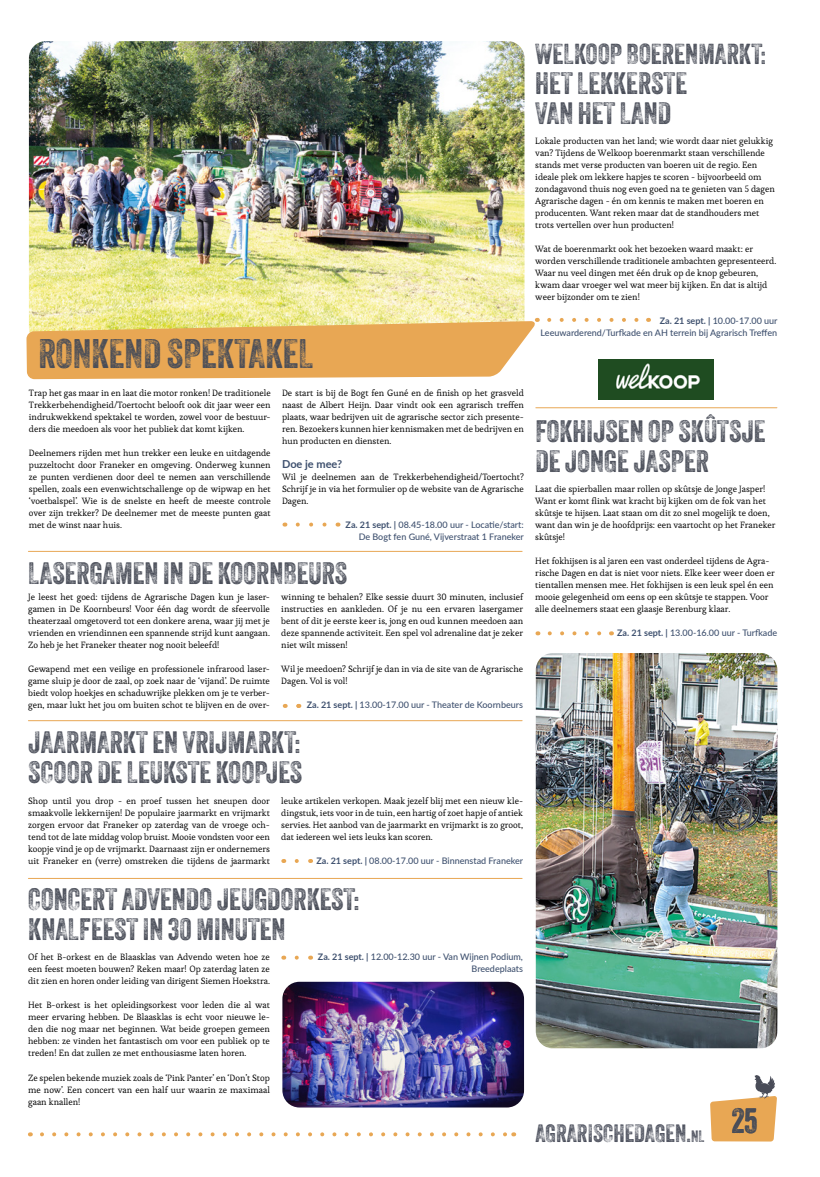
<style>
.page{position:relative;width:820px;height:1177px;background:#fff}
.page>*{position:absolute;margin:0;border:0;box-sizing:border-box;transform-origin:0 0}
.t1{font:40px "Veneer Three";color:#494d58}
.t2{font:34px "Veneer Three";color:#494d58}
.t3{font:30px/30px "Veneer Three";color:#494d58}
.t4{font:28px "Veneer Three";color:#494d58}
.t5{font:24.3px "Veneer Three";color:#494d5a}
.t6{font:700 11px "Lato";color:#3f516f}
.t7{font:9px/12px "Esteban";color:#000;text-align:justify}
.t8{font:500 9px/12px "Lato";color:#3f516f;text-align:right}
.s1{font-weight:700}
.s2{font-size:16px}
</style>
<div class="page">
<svg style="left:710px;top:1075px;width:66px;height:66px"></svg>
<svg style="left:42px;top:1132px;width:465px;height:4px"></svg>
<svg style="left:296px;top:704px;width:3px;height:4px"></svg>
<svg style="left:296px;top:859px;width:3px;height:4px"></svg>
<hr style="left:28px;top:551px;width:494px;height:1px;background:#e8a754">
<hr style="left:28px;top:720px;width:494px;height:1px;background:#e8a754">
<hr style="left:28px;top:877px;width:494px;height:1px;background:#e8a754">
<hr style="left:535px;top:407px;width:241px;height:1px;background:#e8a754">
<img style="left:282px;top:981px;width:242px;height:126px">
<img style="left:535px;top:653px;width:242px;height:395px">
<svg style="left:549px;top:318px;width:90px;height:4px"></svg>
<svg style="left:549px;top:631px;width:53px;height:4px"></svg>
<img style="left:598px;top:359px;width:115px;height:40px">
<img style="left:29px;top:41px;width:495px;height:277px">
<svg style="left:26px;top:318px;width:511px;height:61px"></svg>
<svg style="left:297px;top:522px;width:30px;height:4px"></svg>
<h1 class="t1" style="left:38px;top:329px;width:276px">RONKEND SPEKTAKEL</h1>
<p class="t7" style="left:29px;top:387px;width:243px">Trap het gas maar in en laat die motor ronken! De traditionele Trekkerbehendigheid/Toertocht belooft ook dit jaar weer een indrukwekkend spektakel te worden, zowel voor de bestuur&shy;ders die meedoen als voor het publiek dat komt kijken.</p>
<p class="t7" style="left:29px;top:447px;width:243px">Deelnemers rijden met hun trekker een leuke en uitdagende puzzeltocht door Franeker en omgeving. Onderweg kunnen ze punten verdienen door deel te nemen aan verschillende spellen, zoals een evenwichtschallenge op de wipwap en het ‘voetbalspel’. Wie is de snelste en heeft de meeste controle over zijn trekker? De deelnemer met de meeste punten gaat met de winst naar huis.</p>
<p class="t7" style="left:282px;top:387px;width:243px">De start is bij de Bogt fen Guné en de finish op het grasveld naast de Albert Heijn. Daar vindt ook een agrarisch treffen plaats, waar bedrijven uit de agrarische sector zich presente&shy;ren. Bezoekers kunnen hier kennismaken met de bedrijven en hun producten en diensten.</p>
<p class="t6" style="left:282px;top:456px;width:62px">Doe je mee?</p>
<p class="t7" style="left:282px;top:471px;width:243px">Wil je deelnemen aan de Trekkerbehendigheid/Toertocht?<br>Schrijf je in via het formulier op de website van de Agrarische Dagen.</p>
<p class="t8" style="left:345px;top:518px;width:180px"><span class="s1">Za. 21 sept. |</span> 08.45-18.00 uur - Locatie/start:<br>De Bogt fen Guné, Vijverstraat 1 Franeker</p>
<h3 class="t3" style="left:28px;top:557px;width:320px">LASERGAMEN IN DE KOORNBEURS</h3>
<p class="t7" style="left:28px;top:591px;width:243px">Je leest het goed: tijdens de Agrarische Dagen kun je laser&shy;gamen in De Koornbeurs! Voor één dag wordt de sfeervolle theaterzaal omgetoverd tot een donkere arena, waar jij met je vrienden en vriendinnen een spannende strijd kunt aangaan.<br>Zo heb je het Franeker theater nog nooit beleefd!</p>
<p class="t7" style="left:28px;top:663px;width:243px">Gewapend met een veilige en professionele infrarood laser&shy;game sluip je door de zaal, op zoek naar de ‘vijand’. De ruimte biedt volop hoekjes en schaduwrijke plekken om je te verber&shy;gen, maar lukt het jou om buiten schot te blijven en de over-</p>
<p class="t7" style="left:281px;top:591px;width:243px">winning te behalen? Elke sessie duurt 30 minuten, inclusief instructies en aankleden. Of je nu een ervaren lasergamer bent of dit je eerste keer is, jong en oud kunnen meedoen aan deze spannende activiteit. Een spel vol adrenaline dat je zeker niet wilt missen!</p>
<p class="t7" style="left:281px;top:663px;width:243px">Wil je meedoen? Schrijf je dan in via de site van de Agrarische<br>Dagen. Vol is vol!</p>
<p class="t8" style="left:306px;top:698px;width:218px"><span class="s1">Za. 21 sept. |</span> 13.00-17.00 uur - Theater de Koornbeurs</p>
<h3 class="t3" style="left:28px;top:726px;width:275px">JAARMARKT EN VRIJMARKT:<br>SCOOR DE LEUKSTE KOOPJES</h3>
<p class="t7" style="left:28px;top:795px;width:243px">Shop until you drop - en proef tussen het sneupen door smaakvolle lekkernijen! De populaire jaarmarkt en vrijmarkt zorgen ervoor dat Franeker op zaterdag van de vroege och&shy;tend tot de late middag volop bruist. Mooie vondsten voor een koopje vind je op de vrijmarkt. Daarnaast zijn er ondernemers uit Franeker en (verre) omstreken die tijdens de jaarmarkt</p>
<p class="t7" style="left:281px;top:795px;width:243px">leuke artikelen verkopen. Maak jezelf blij met een nieuw kle&shy;dingstuk, iets voor in de tuin, een hartig of zoet hapje of antiek servies. Het aanbod van de jaarmarkt en vrijmarkt is zo groot, dat iedereen wel iets leuks kan scoren.</p>
<p class="t8" style="left:316px;top:854px;width:208px"><span class="s1">Za. 21 sept. |</span> 08.00-17.00 uur - Binnenstad Franeker</p>
<h3 class="t3" style="left:28px;top:883px;width:332px">CONCERT ADVENDO JEUGDORKEST:<br>KNALFEEST IN 30 MINUTEN</h3>
<p class="t7" style="left:28px;top:951px;width:243px">Of het B-orkest en de Blaasklas van Advendo weten hoe ze een feest moeten bouwen? Reken maar! Op zaterdag laten ze dit zien en horen onder leiding van dirigent Siemen Hoekstra.</p>
<p class="t7" style="left:28px;top:999px;width:243px">Het B-orkest is het opleidingsorkest voor leden die al wat meer ervaring hebben. De Blaasklas is echt voor nieuwe le&shy;den die nog maar net beginnen. Wat beide groepen gemeen hebben: ze vinden het fantastisch om voor een publiek op te treden! En dat zullen ze met enthousiasme laten horen.</p>
<p class="t7" style="left:28px;top:1071px;width:243px">Ze spelen bekende muziek zoals de ‘Pink Panter’ en ‘Don’t Stop me now’. Een concert van een half uur waarin ze maximaal gaan knallen!</p>
<p class="t8" style="left:318px;top:950px;width:206px"><span class="s1">Za. 21 sept. |</span> 12.00-12.30 uur - Van Wijnen Podium,<br>Breedeplaats</p>
<h3 class="t4" style="left:535px;top:37px;width:232px">WELKOOP BOERENMARKT:</h3>
<h3 class="t3" style="left:535px;top:68px;width:153px">HET LEKKERSTE<br>VAN HET LAND</h3>
<p class="t7" style="left:535px;top:135px;width:241px;text-align:left">Lokale producten van het land; wie wordt daar niet gelukkig van? Tijdens de Welkoop boerenmarkt staan verschillende stands met verse producten van boeren uit de regio. Een ideale plek om lekkere hapjes te scoren - bijvoorbeeld om zondagavond thuis nog even goed na te genieten van 5 dagen Agrarische dagen - én om kennis te maken met boeren en producenten. Want reken maar dat de standhouders met trots vertellen over hun producten!</p>
<p class="t7" style="left:535px;top:243px;width:242px;text-align:left">Wat de boerenmarkt ook het bezoeken waard maakt: er worden verschillende traditionele ambachten gepresenteerd.<br>Waar nu veel dingen met één druk op de knop gebeuren, kwam daar vroeger wel wat meer bij kijken. En dat is altijd weer bijzonder om te zien!</p>
<p class="t8" style="left:540px;top:314px;width:238px"><span class="s1">Za. 21 sept. |</span> 10.00-17.00 uur<br>Leeuwarderend/Turfkade en AH terrein bij Agrarisch Treffen</p>
<h3 class="t3" style="left:535px;top:415px;width:232px">FOKHIJSEN OP SKÛTSJE<br>DE JONGE JASPER</h3>
<p class="t7" style="left:535px;top:483px;width:242px;text-align:left">Laat die spierballen maar rollen op skûtsje de Jonge Jasper!<br>Want er komt flink wat kracht bij kijken om de fok van het skûtsje te hijsen. Laat staan om dit zo snel mogelijk te doen, want dan win je de hoofdprijs: een vaartocht op het Franeker skûtsje!</p>
<p class="t7" style="left:535px;top:555px;width:241px;text-align:left">Het fokhijsen is al jaren een vast onderdeel tijdens de Agra&shy;rische Dagen en dat is niet voor niets. Elke keer weer doen er tientallen mensen mee. Het fokhijsen is een leuk spel én een mooie gelegenheid om eens op een skûtsje te stappen. Voor alle deelnemers staat een glaasje Berenburg klaar.</p>
<p class="t8" style="left:617px;top:626px;width:161px"><span class="s1">Za. 21 sept. |</span> 13.00-16.00 uur - Turfkade</p>
<h3 class="t5" style="left:535px;top:1118px;width:170px">AGRARISCHEDAGEN.<span class="s2">NL</span></h3>
<h2 class="t2" style="left:731px;top:1099px;width:28px">25</h2>
</div>
